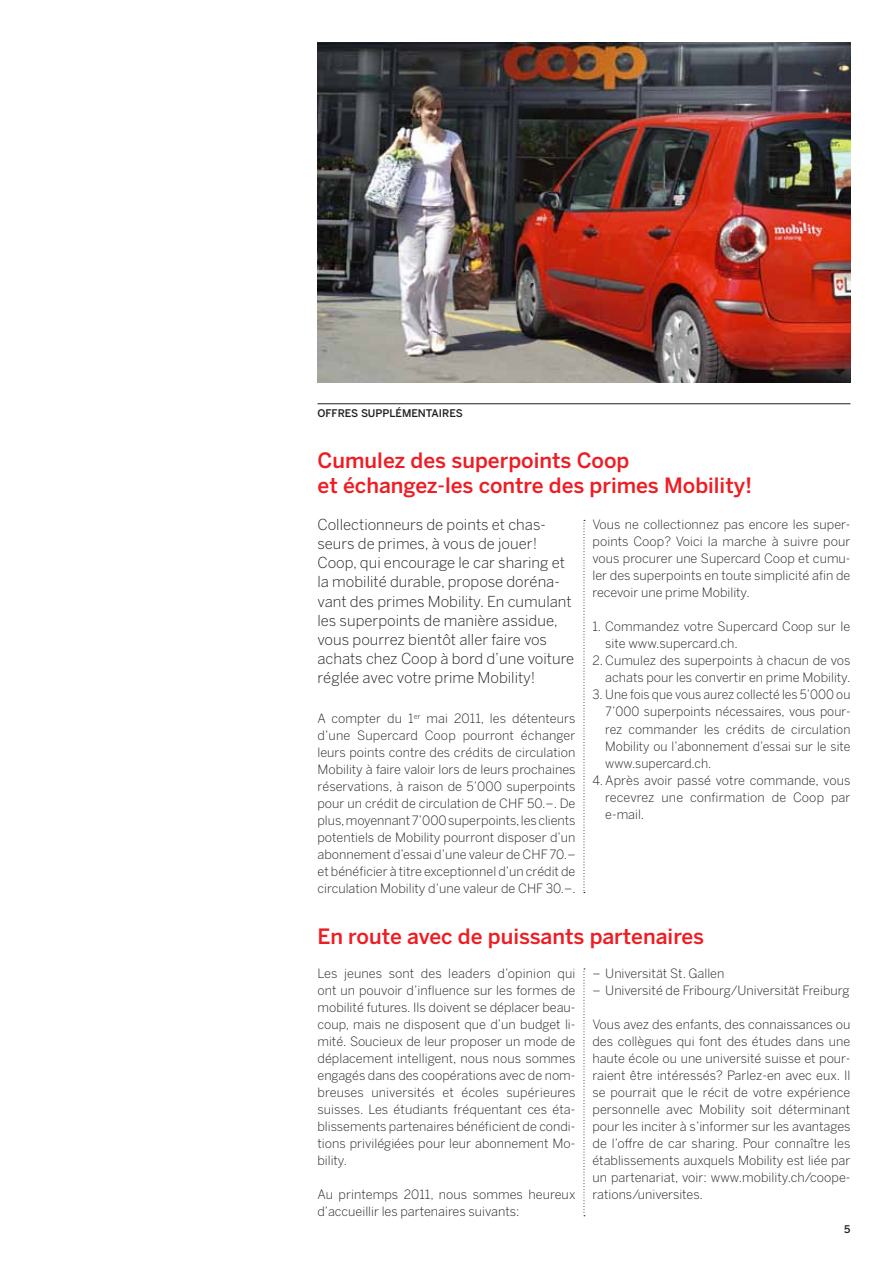
<style>
.page{position:relative;width:893px;height:1263px;background:#fff}
.page>*{position:absolute;margin:0;border:0;box-sizing:border-box;transform-origin:0 0}
.t1{font:500 21px/25.5px "Benton Sans";color:#ee1d23}
.t2{font:300 15px/19.2px "Benton Sans";color:#231f20}
.t3{font:300 12.75px/17px "Benton Sans";color:#231f20;text-align:justify}
.t4{font:500 10.5px "Benton Sans";color:#231f20}
</style>
<div class="page">
<hr style="left:317px;top:403px;width:533px;height:1px;background:#231f20">
<svg style="left:583px;top:520px;width:2px;height:373px"></svg>
<svg style="left:583px;top:968px;width:2px;height:248px"></svg>
<img style="left:317px;top:43px;width:533px;height:340px">
<p class="t4" style="left:317px;top:407px;width:147px">offres supplémentaires</p>
<h1 class="t1" style="left:317px;top:447px;width:436px">Cumulez des superpoints Coop<br>et échangez-les contre des primes Mobility!</h1>
<p class="t2" style="left:317px;top:515px;width:258px">Collectionneurs de points et chas&shy;seurs de primes, à vous de jouer!<br>Coop, qui encourage le car sharing et la mobilité durable, propose doréna&shy;vant des primes Mobility. En cumulant les superpoints de manière assidue, vous pourrez bientôt aller faire vos achats chez Coop à bord d’une voiture réglée avec votre prime Mobility!</p>
<p class="t3" style="left:592px;top:516px;width:260px">Vous ne collectionnez pas encore les super&shy;points Coop? Voici la marche à suivre pour vous procurer une Supercard Coop et cumu&shy;ler des superpoints en toute simplicité afin de recevoir une prime Mobility.</p>
<p class="t3" style="left:592px;top:618px;width:259px">1. Commandez votre Supercard Coop sur le</p>
<p class="t3" style="left:605px;top:635px;width:134px">site www.supercard.ch.</p>
<p class="t3" style="left:592px;top:652px;width:259px">2.Cumulez des superpoints à chacun de vos</p>
<p class="t3" style="left:605px;top:669px;width:247px">achats pour les convertir en prime Mobility.</p>
<p class="t3" style="left:605px;top:686px;width:247px;text-indent:-13px">3. U ne fois que vous aurez collecté les 5’000 ou 7’000 superpoints nécessaires, vous pour&shy;rez commander les crédits de circulation Mobility ou l’abonnement d’essai sur le site www.supercard.ch.</p>
<p class="t3" style="left:605px;top:771px;width:247px;text-indent:-13px">4. Après avoir passé votre commande, vous recevrez une confirmation de Coop par e-mail.</p>
<p class="t3" style="left:317px;top:710px;width:260px">A compter du 1<sup>er</sup> mai 2011, les détenteurs d’une Supercard Coop pourront échanger leurs points contre des crédits de circulation Mobility à faire valoir lors de leurs prochaines réservations, à raison de 5’000 superpoints pour un crédit de circulation de CHF 50.–. De plus,moyennant7’000superpoints,lesclients potentiels de Mobility pourront disposer d’un abonnement d’essai d’une valeur de CHF 70.– et bénéficier à titre exceptionnel d’un crédit de circulation Mobility d’une valeur de CHF 30.–.</p>
<h1 class="t1" style="left:317px;top:923px;width:388px">En route avec de puissants partenaires</h1>
<p class="t3" style="left:592px;top:965px;width:133px">– U niversität St. Gallen</p>
<p class="t3" style="left:592px;top:982px;width:259px">– U niversité de Fribourg/U niversität Freiburg</p>
<p class="t3" style="left:592px;top:1016px;width:259px">Vous avez des enfants, des connaissances ou des collègues qui font des études dans une haute école ou une université suisse et pour&shy;raient être intéressés? Parlez-en avec eux. Il se pourrait que le récit de votre expérience personnelle avec Mobility soit déterminant pour les inciter à s’informer sur les avantages de l’offre de car sharing. Pour connaître les établissements auxquels Mobility est liée par un partenariat, voir: www.mobility.ch/coope&shy;rations/universites.</p>
<p class="t3" style="left:317px;top:965px;width:260px">Les jeunes sont des leaders d’opinion qui ont un pouvoir d’influence sur les formes de mobilité futures. Ils doivent se déplacer beau&shy;coup, mais ne disposent que d’un budget li&shy;mité. Soucieux de leur proposer un mode de déplacement intelligent, nous nous sommes engagés dans des coopérations avec de nom&shy;breuses universités et écoles supérieures suisses. Les étudiants fréquentant ces éta&shy;blissements partenaires bénéficient de condi&shy;tions privilégiées pour leur abonnement Mo&shy;bility.</p>
<p class="t3" style="left:317px;top:1186px;width:259px">Au printemps 2011, nous sommes heureux d’accueillir les partenaires suivants:</p>
<p class="t4" style="left:844px;top:1223px;width:8px">5</p>
</div>
